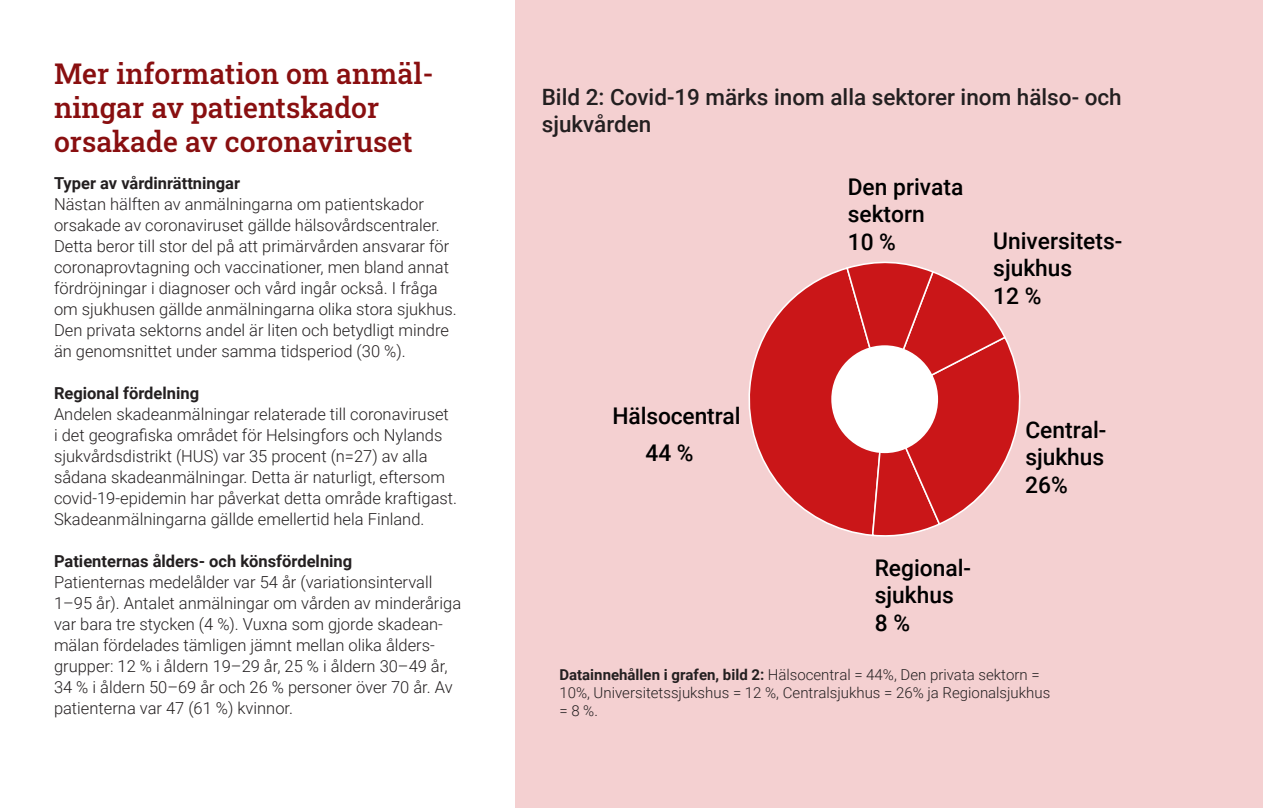
<style>
.page{position:relative;width:1263px;height:808px;background:#fff}
.page>*{position:absolute;margin:0;border:0;box-sizing:border-box;transform-origin:0 0}
.otsikko_19pt{font:500 28.5px/34.2px "Roboto Slab";color:#890f10}
.t1{font:500 22.95px/27.6px "Roboto";color:#000}
.kuvan_otsikko{font:500 22.5px/27px "Roboto";color:#231f20}
.leipäteksti{font:300 16.5px/21px "Roboto";color:#231f20}
.väliotsikko{font:700 16.5px "Roboto";color:#231f20}
.tietolaatikko_leipis{font:300 15px/18px "Roboto";color:#231f20}
.s1{font-weight:700}
</style>
<div class="page">
<div style="left:515px;top:0;width:748px;height:808px;background:#f4d0d1"></div>
<svg style="left:748px;top:261px;width:273px;height:276px"></svg>
<div style="left:832px;top:346px;width:105px;height:106px;background:#fff;border-radius:50%"></div>
<div style="left:831px;top:345px;width:107px;height:108px;border:2px solid #fff;border-radius:50%"></div>
<h1 class="otsikko_19pt" style="left:54px;top:56px;width:381px">Mer information om anmäl&shy;ningar av patientskador orsakade av coronaviruset</h1>
<h2 class="väliotsikko" style="left:54px;top:172px;width:188px">Typer av vårdinrättningar</h2>
<p class="leipäteksti" style="left:54px;top:193px;width:404px">Nästan hälften av anmälningarna om patientskador orsakade av coronaviruset gällde hälsovårdscentraler.<br>Detta beror till stor del på att primärvården ansvarar för coronaprovtagning och vaccinationer, men bland annat fördröjningar i diagnoser och vård ingår också. I fråga om sjukhusen gällde anmälningarna olika stora sjukhus.<br>Den privata sektorns andel är liten och betydligt mindre än genomsnittet under samma tidsperiod (30 %).</p>
<h2 class="väliotsikko" style="left:54px;top:382px;width:147px">Regional fördelning</h2>
<p class="leipäteksti" style="left:54px;top:403px;width:405px">Andelen skadeanmälningar relaterade till coronaviruset<br>i det geografiska området för Helsingfors och Nylands sjukvårdsdistrikt (HUS) var 35 procent (n=27) av alla sådana skadeanmälningar. Detta är naturligt, eftersom covid-19-epidemin har påverkat detta område kraftigast.<br>Skadeanmälningarna gällde emellertid hela Finland.</p>
<h2 class="väliotsikko" style="left:54px;top:550px;width:300px">Patienternas ålders- och könsfördelning</h2>
<p class="leipäteksti" style="left:54px;top:571px;width:409px">Patienternas medelålder var 54 år (variationsintervall 1–95 år). Antalet anmälningar om vården av minderåriga var bara tre stycken (4 %). Vuxna som gjorde skadean&shy;mälan fördelades tämligen jämnt mellan olika ålders&shy;grupper: 12 % i åldern 19–29 år, 25 % i åldern 30–49 år, 34 % i åldern 50–69 år och 26 % personer över 70 år. Av patienterna var 47 (61 %) kvinnor.</p>
<p class="kuvan_otsikko" style="left:542px;top:83px;width:581px">Bild 2: Covid-19 märks inom alla sektorer inom hälso- och sjukvården</p>
<p class="t1" style="left:645px;top:396px;width:97px;line-height:37.2px;text-indent:-33px">Hälsocentral<br>44 %</p>
<p class="t1" style="left:848px;top:172px;width:117px">Den privata sektorn<br>10 %</p>
<p class="t1" style="left:993px;top:226px;width:130px">Universitets&shy;sjukhus<br>12 %</p>
<p class="t1" style="left:875px;top:553px;width:98px">Regional&shy;sjukhus<br>8 %</p>
<p class="t1" style="left:1025px;top:415px;width:83px;text-align:justify">Central&shy;sjukhus 26%</p>
<p class="tietolaatikko_leipis" style="left:559px;top:665px;width:492px"><span class="s1">Datainnehållen i grafen, bild</span> <span class="s1">2:</span> Hälsocentral = 44%, Den privata sektorn =<br>10%, Universitetssjukshus = 12 %, Centralsjukhus = 26% ja Regionalsjukhus = 8 %.</p>
</div>
